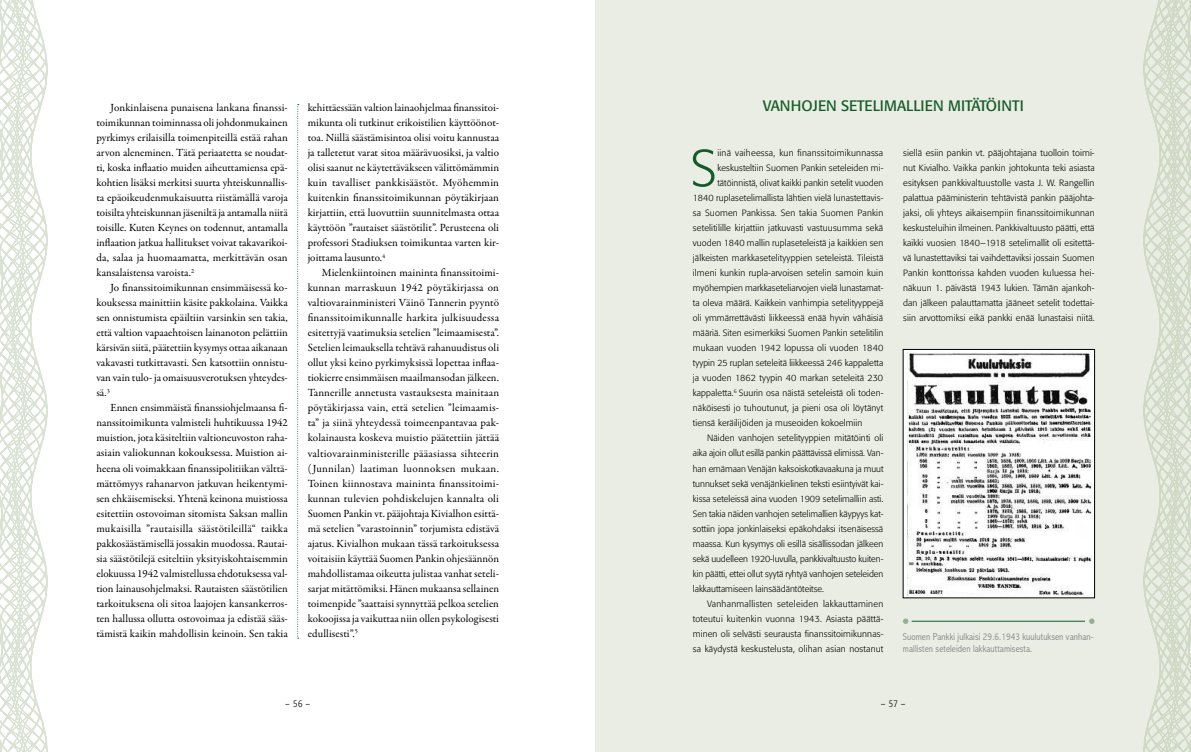
<style>
.page{position:relative;width:1191px;height:752px;background:#fff}
.page>*{position:absolute;margin:0;border:0;box-sizing:border-box;transform-origin:0 0}
.t1{font:300 51.3px "Formata";color:#145b28}
.t2{font:15px "Formata";color:#145b28}
.t3{font:11px/15px "Garamond Premr Pro";color:#000;text-align:justify}
.t4{font:300 condensed 10px/12px "Abadi";letter-spacing:.01em;color:#858488}
.t5{font:italic 300 condensed 10px "Formata";color:#000}
.t6{font:300 9px/15px "Formata";letter-spacing:.01em;color:#000;text-align:justify}
.t7{font:300 9px "Formata";letter-spacing:.03em;color:#000}
.s1{font-style:normal}
</style>
<div class="page">
<svg style="left:0;top:0;width:47px;height:751px"></svg>
<div style="left:595px;top:0;width:596px;height:751px;background:#e9ede3"></div>
<svg style="left:1143px;top:0;width:48px;height:751px"></svg>
<svg style="left:297px;top:104px;width:2px;height:534px"></svg>
<hr style="left:911px;top:620px;width:174px;height:1px;background:#145b28">
<svg style="left:903px;top:618px;width:5px;height:5px"></svg>
<svg style="left:1089px;top:618px;width:5px;height:5px"></svg>
<img style="left:907px;top:351px;width:185px;height:244px">
<p class="t3" style="left:96px;top:100px;width:193px;text-indent:14px">Jonkinlaisena punaisena lankana finanssi&shy;toimikunnan toiminnassa oli johdonmukainen pyrkimys erilaisilla toimenpiteillä estää rahan arvon aleneminen. Tätä periaatetta se noudat&shy;ti, koska inflaatio muiden aiheuttamiensa epä&shy;kohtien lisäksi merkitsi suurta yhteiskunnallis&shy;ta epäoikeudenmukaisuutta riistämällä varoja toisilta yhteiskunnan jäseniltä ja antamalla niitä toisille. Kuten Keynes on todennut, antamalla inflaation jatkua hallitukset voivat takavarikoi&shy;da, salaa ja huomaamatta, merkittävän osan kansalaistensa varoista.<sup>2</sup></p>
<p class="t3" style="left:96px;top:280px;width:193px;text-indent:14px">Jo finanssitoimikunnan ensimmäisessä ko&shy;kouksessa mainittiin käsite pakkolaina. Vaikka sen onnistumista epäiltiin varsinkin sen takia, että valtion vapaaehtoisen lainanoton pelättiin kärsivän siitä, päätettiin kysymys ottaa aikanaan vakavasti tutkittavasti. Sen katsottiin onnistu&shy;van vain tulo- ja omaisuusverotuksen yhteydes&shy;sä.<sup>3</sup></p>
<p class="t3" style="left:96px;top:400px;width:193px;text-indent:14px">Ennen ensimmäistä finanssiohjelmaansa fi&shy;nanssitoimikunta valmisteli huhtikuussa 1942 muistion, jota käsiteltiin valtioneuvoston raha&shy;asiain valiokunnan kokouksessa. Muistion ai&shy;heena oli voimakkaan finanssipolitiikan välttä&shy;mättömyys rahanarvon jatkuvan heikentymi&shy;sen ehkäisemiseksi. Yhtenä keinona muistiossa esitettiin ostovoiman sitomista Saksan mallin mukaisilla ”rautaisilla säästötileillä“ taikka pakkosäästämisellä jossakin muodossa. Rautai&shy;sia säästötilejä esiteltiin yksityiskohtaisemmin elokuussa 1942 valmistellussa ehdotuksessa val&shy;tion lainausohjelmaksi. Rautaisten säästötilien tarkoituksena oli sitoa laajojen kansankerros&shy;ten hallussa ollutta ostovoimaa ja edistää sääs&shy;tämistä kaikin mahdollisin keinoin. Sen takia</p>
<p class="t3" style="left:308px;top:100px;width:193px">kehittäessään valtion lainaohjelmaa finanssitoi&shy;mikunta oli tutkinut erikoistilien käyttöönot&shy;toa. Niillä säästämisintoa olisi voitu kannustaa ja talletetut varat sitoa määrävuosiksi, ja valtio olisi saanut ne käytettäväkseen välittömämmin kuin tavalliset pankkisäästöt. Myöhemmin kuitenkin finanssitoimikunnan pöytäkirjaan kirjattiin, että luovuttiin suunnitelmasta ottaa käyttöön ”rautaiset säästötilit”. Perusteena oli professori Stadiuksen toimikuntaa varten kir&shy;joittama lausunto.<sup>4</sup></p>
<p class="t3" style="left:308px;top:265px;width:193px;text-indent:14px">Mielenkiintoinen maininta finanssitoimi&shy;kunnan marraskuun 1942 pöytäkirjassa on valtiovarainministeri Väinö Tannerin pyyntö finanssitoimikunnalle harkita julkisuudessa esitettyjä vaatimuksia setelien ”leimaamisesta”.<br>Setelien leimauksella tehtävä rahanuudistus oli ollut yksi keino pyrkimyksissä lopettaa inflaa&shy;tiokierre ensimmäisen maailmansodan jälkeen.<br>Tannerille annetusta vastauksesta mainitaan pöytäkirjassa vain, että setelien ”leimaamis&shy;ta” ja siinä yhteydessä toimeenpantavaa pak&shy;kolainausta koskeva muistio päätettiin jättää valtiovarainministerille pääasiassa sihteerin (Junnilan) laatiman luonnoksen mukaan.<br>Toinen kiinnostava maininta finanssitoimi&shy;kunnan tulevien pohdiskelujen kannalta oli Suomen Pankin vt. pääjohtaja Kivialhon esittä&shy;mä setelien ”varastoinnin” torjumista edistävä ajatus. Kivialhon mukaan tässä tarkoituksessa voitaisiin käyttää Suomen Pankin ohjesäännön mahdollistamaa oikeutta julistaa vanhat seteli&shy;sarjat mitättömiksi. Hänen mukaansa sellainen toimenpide ”saattaisi synnyttää pelkoa setelien kokoojissa ja vaikuttaa niin ollen psykologisesti edullisesti”.<sup>5</sup></p>
<p class="t5" style="left:285px;top:697px;width:26px">– <span class="s1">56</span> –</p>
<h2 class="t2" style="left:762px;top:97px;width:263px">VANHOJEN SETELIMALLIEN MITÄTÖINTI</h2>
<h1 class="t1" style="left:690px;top:138px;width:28px">S</h1>
<p class="t6" style="left:717px;top:145px;width:167px">iinä vaiheessa, kun finanssitoimikunnassa</p>
<p class="t6" style="left:717px;top:160px;width:167px">keskusteltiin Suomen Pankin seteleiden mi-</p>
<p class="t6" style="left:717px;top:175px;width:167px">tätöinnistä, olivat kaikki pankin setelit vuoden</p>
<p class="t6" style="left:693px;top:190px;width:192px">1840 ruplasetelimallista lähtien vielä lunastettavis-</p>
<p class="t6" style="left:693px;top:205px;width:192px">sa Suomen Pankissa. Sen takia Suomen Pankin</p>
<p class="t6" style="left:693px;top:220px;width:192px">setelitilille kirjattiin jatkuvasti vastuusumma sekä</p>
<p class="t6" style="left:693px;top:235px;width:192px">vuoden 1840 mallin ruplaseteleistä ja kaikkien sen</p>
<p class="t6" style="left:693px;top:250px;width:192px">jälkeisten markkasetelityyppien seteleistä. Tileistä</p>
<p class="t6" style="left:693px;top:265px;width:192px">ilmeni kunkin rupla-arvoisen setelin samoin kuin</p>
<p class="t6" style="left:693px;top:280px;width:192px">myöhempien markkaseteliarvojen vielä lunastamat-</p>
<p class="t6" style="left:693px;top:295px;width:192px">ta oleva määrä. Kaikkein vanhimpia setelityyppejä</p>
<p class="t6" style="left:693px;top:310px;width:192px">oli ymmärrettävästi liikkeessä enää hyvin vähäisiä</p>
<p class="t6" style="left:693px;top:325px;width:192px">määriä. Siten esimerkiksi Suomen Pankin setelitilin</p>
<p class="t6" style="left:693px;top:340px;width:192px">mukaan vuoden 1942 lopussa oli vuoden 1840</p>
<p class="t6" style="left:693px;top:355px;width:192px">tyypin 25 ruplan seteleitä liikkeessä 246 kappaletta</p>
<p class="t6" style="left:693px;top:370px;width:192px">ja vuoden 1862 tyypin 40 markan seteleitä 230</p>
<p class="t6" style="left:693px;top:385px;width:192px">kappaletta.<sup>6</sup> Suurin osa näistä seteleistä oli toden-</p>
<p class="t6" style="left:693px;top:400px;width:192px">näköisesti jo tuhoutunut, ja pieni osa oli löytänyt</p>
<p class="t6" style="left:693px;top:415px;width:171px">tiensä keräilijöiden ja museoiden kokoelmiin</p>
<p class="t6" style="left:707px;top:430px;width:178px">Näiden vanhojen setelityyppien mitätöinti oli</p>
<p class="t6" style="left:693px;top:445px;width:192px">aika ajoin ollut esillä pankin päättävissä elimissä. Van-</p>
<p class="t6" style="left:693px;top:460px;width:192px">han emämaan Venäjän kaksoiskotkavaakuna ja muut</p>
<p class="t6" style="left:693px;top:475px;width:192px">tunnukset sekä venäjänkielinen teksti esiintyivät kai-</p>
<p class="t6" style="left:693px;top:490px;width:192px">kissa seteleissä aina vuoden 1909 setelimalliin asti.</p>
<p class="t6" style="left:693px;top:505px;width:192px">Sen takia näiden vanhojen setelimallien käypyys kat-</p>
<p class="t6" style="left:693px;top:520px;width:192px">sottiin jopa jonkinlaiseksi epäkohdaksi itsenäisessä</p>
<p class="t6" style="left:693px;top:535px;width:192px">maassa. Kun kysymys oli esillä sisällissodan jälkeen</p>
<p class="t6" style="left:693px;top:550px;width:192px">sekä uudelleen 1920-luvulla, pankkivaltuusto kuiten-</p>
<p class="t6" style="left:693px;top:565px;width:192px">kin päätti, ettei ollut syytä ryhtyä vanhojen seteleiden</p>
<p class="t6" style="left:693px;top:580px;width:133px">lakkauttamiseen lainsäädäntöteitse.</p>
<p class="t7" style="left:707px;top:598px;width:178px">Vanhanmallisten seteleiden lakkauttaminen</p>
<p class="t6" style="left:693px;top:610px;width:192px">toteutui kuitenkin vuonna 1943. Asiasta päättä-</p>
<p class="t6" style="left:693px;top:625px;width:192px">minen oli selvästi seurausta finanssitoimikunnas-</p>
<p class="t6" style="left:693px;top:640px;width:192px">sa käydystä keskustelusta, olihan asian nostanut</p>
<p class="t6" style="left:903px;top:145px;width:193px">siellä esiin pankin vt. pääjohtajana tuolloin toimi&shy;nut Kivialho. Vaikka pankin johtokunta teki asiasta esityksen pankkivaltuustolle vasta J. W. Rangellin palattua pääministerin tehtävistä pankin pääjohta&shy;jaksi, oli yhteys aikaisempiin finanssitoimikunnan keskusteluihin ilmeinen. Pankkivaltuusto päätti, että kaikki vuosien 1840–1918 setelimallit oli esitettä&shy;vä lunastettaviksi tai vaihdettaviksi jossain Suomen Pankin konttorissa kahden vuoden kuluessa hei&shy;näkuun 1. päivästä 1943 lukien. Tämän ajankoh&shy;dan jälkeen palauttamatta jääneet setelit todettai&shy;siin arvottomiksi eikä pankki enää lunastaisi niitä.</p>
<p class="t4" style="left:903px;top:630px;width:192px">Suomen Pankki julkaisi 29.6.1943 kuulutuksen vanhan&shy;mallisten seteleiden lakkauttamisesta.</p>
<p class="t5" style="left:881px;top:697px;width:26px">– <span class="s1">57</span> –</p>
</div>
